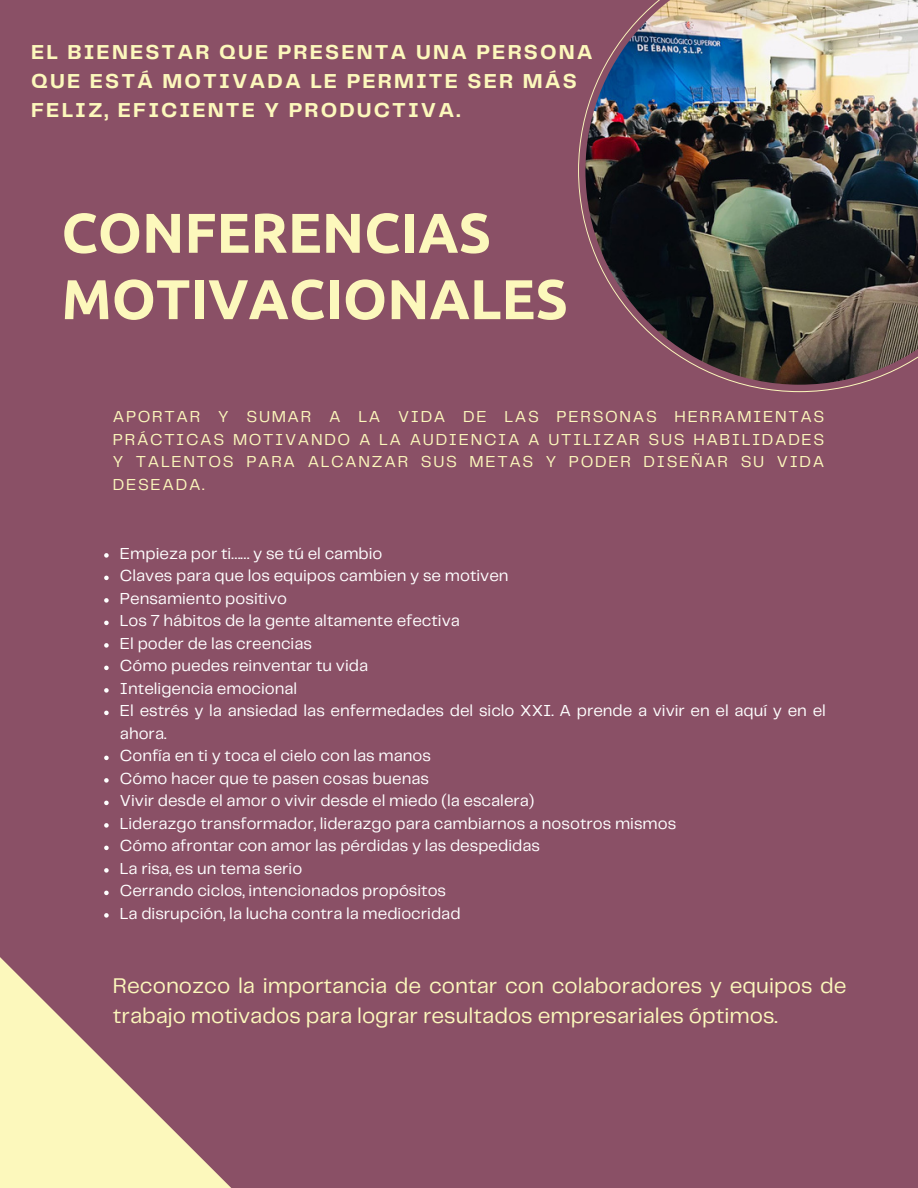
<style>
.page{position:relative;width:918px;height:1188px;background:#8a5066}
.page>*{position:absolute;margin:0;border:0;box-sizing:border-box;transform-origin:0 0}
.t1{font:700 55.95px/66.3px "Ubuntu";color:#fcf8bc}
.t2{font:22.05px/30.3px "Telegraf";color:#fcf8bc}
.t3{font:700 21px/29.2px "Telegraf";letter-spacing:.1em;color:#fcf8bc}
.t4{font:16.5px/22.5px "Telegraf";color:#fff}
.t5{font:16.5px/22.5px "Telegraf";letter-spacing:.1em;color:#fcf8bc;text-align:justify}
</style>
<div class="page">
<svg style="left:0;top:755px;width:231px;height:433px"></svg>
<img style="left:585px;top:0;width:333px;height:385px">
<svg style="left:104px;top:553px;width:5px;height:5px"></svg>
<svg style="left:104px;top:576px;width:5px;height:4px"></svg>
<svg style="left:104px;top:598px;width:5px;height:5px"></svg>
<svg style="left:104px;top:621px;width:5px;height:4px"></svg>
<svg style="left:104px;top:643px;width:5px;height:5px"></svg>
<svg style="left:104px;top:666px;width:5px;height:4px"></svg>
<svg style="left:104px;top:688px;width:5px;height:5px"></svg>
<svg style="left:104px;top:711px;width:5px;height:4px"></svg>
<svg style="left:104px;top:756px;width:5px;height:4px"></svg>
<svg style="left:104px;top:778px;width:5px;height:5px"></svg>
<svg style="left:104px;top:801px;width:5px;height:4px"></svg>
<svg style="left:104px;top:823px;width:5px;height:5px"></svg>
<svg style="left:104px;top:846px;width:5px;height:4px"></svg>
<svg style="left:104px;top:868px;width:5px;height:5px"></svg>
<svg style="left:104px;top:891px;width:5px;height:4px"></svg>
<svg style="left:104px;top:913px;width:5px;height:5px"></svg>
<p class="t3" style="left:31px;top:38px;width:563px">EL BIENESTAR QUE PRESENTA UNA PERSONA<br>QUE ESTÁ MOTIVADA LE PERMITE SER MÁS<br>FELIZ, EFICIENTE Y PRODUCTIVA.</p>
<p class="t1" style="left:61px;top:199px;width:508px">CONFERENCIAS<br>MOTIVACIONALES</p>
<p class="t5" style="left:113px;top:407px;width:713px">APORTAR Y SUMAR A LA VIDA DE LAS PERSONAS HERRAMIENTAS PRÁCTICAS MOTIVANDO A LA AUDIENCIA A UTILIZAR SUS HABILIDADES Y TALENTOS PARA ALCANZAR SUS METAS Y PODER DISEÑAR SU VIDA DESEADA.</p>
<p class="t4" style="left:120px;top:543px;width:264px">Empieza por ti…… y se tú el cambio</p>
<p class="t4" style="left:120px;top:565px;width:390px">Claves para que los equipos cambien y se motiven</p>
<p class="t4" style="left:120px;top:588px;width:169px">Pensamiento positivo</p>
<p class="t4" style="left:120px;top:610px;width:341px">Los 7 hábitos de la gente altamente efectiva</p>
<p class="t4" style="left:120px;top:633px;width:194px">El poder de las creencias</p>
<p class="t4" style="left:120px;top:655px;width:250px">Cómo puedes reinventar tu vida</p>
<p class="t4" style="left:120px;top:678px;width:179px">Inteligencia emocional</p>
<p class="t4" style="left:120px;top:700px;width:708px">El estrés y la ansiedad las enfermedades del siclo XXI. A prende a vivir en el aquí y en el ahora.</p>
<p class="t4" style="left:120px;top:745px;width:313px">Confía en ti y toca el cielo con las manos</p>
<p class="t4" style="left:120px;top:768px;width:311px">Cómo hacer que te pasen cosas buenas</p>
<p class="t4" style="left:120px;top:790px;width:416px">Vivir desde el amor o vivir desde el miedo (la escalera)</p>
<p class="t4" style="left:120px;top:813px;width:558px">Liderazgo transformador, liderazgo para cambiarnos a nosotros mismos</p>
<p class="t4" style="left:120px;top:835px;width:422px">Cómo afrontar con amor las pérdidas y las despedidas</p>
<p class="t4" style="left:120px;top:858px;width:184px">La risa, es un tema serio</p>
<p class="t4" style="left:120px;top:880px;width:328px">Cerrando ciclos, intencionados propósitos</p>
<p class="t4" style="left:120px;top:903px;width:342px">La disrupción, la lucha contra la mediocridad</p>
<p class="t2" style="left:113px;top:971px;width:735px">Reconozco la importancia de contar con colaboradores y equipos de trabajo motivados para lograr resultados empresariales óptimos.</p>
</div>
